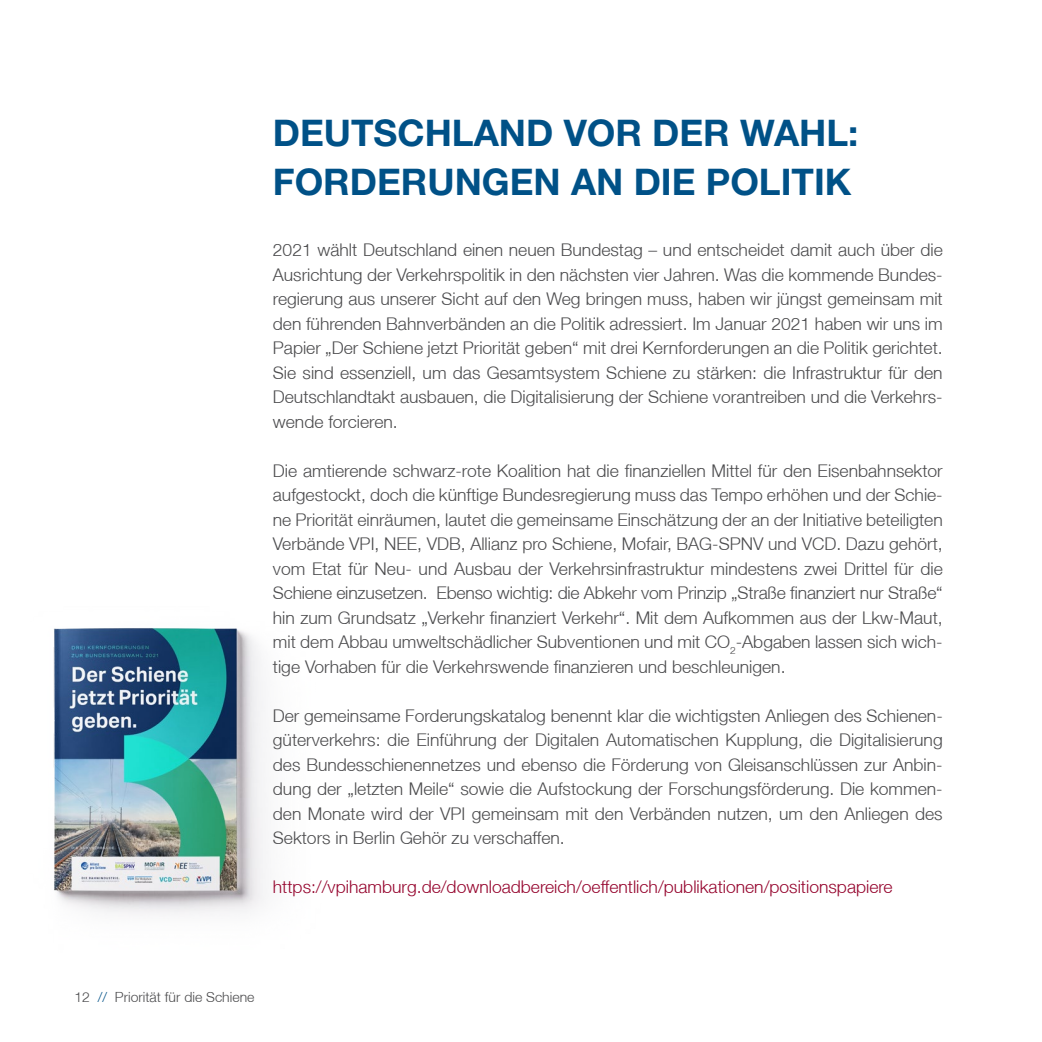
<style>
.page{position:relative;width:1042px;height:1042px;background:#fff}
.page>*{position:absolute;margin:0;border:0;box-sizing:border-box;transform-origin:0 0}
.t1{font:700 36.75px/49px "Helvetica Neue";color:#005187}
.t2{font:300 17.5px/24.5px "Helvetica Neue LT";color:#4b4b4d;text-align:justify}
.t3{font:300 17.5px "Helvetica Neue LT";color:#95042d}
.t4{font:300 14px "Helvetica Neue LT";color:#4b4b4d}
.s1{color:#005187}
</style>
<div class="page">
<img style="left:53px;top:628px;width:212px;height:286px">
<h1 class="t1" style="left:273px;top:107px;width:587px">DEUTSCHLAND VOR DER WAHL:<br>FORDERUNGEN AN DIE POLITIK</h1>
<p class="t2" style="left:273px;top:237px;width:671px">2021 wählt Deutschland einen neuen Bundestag – und entscheidet damit auch über die Ausrichtung der Verkehrspolitik in den nächsten vier Jahren. Was die kommende Bundes&shy;regierung aus unserer Sicht auf den Weg bringen muss, haben wir jüngst gemeinsam mit den führenden Bahnverbänden an die Politik adressiert. Im Januar 2021 haben wir uns im Papier „Der Schiene jetzt Priorität geben“ mit drei Kernforderungen an die Politik gerichtet.<br>Sie sind essenziell, um das Gesamtsystem Schiene zu stärken: die Infrastruktur für den Deutschlandtakt ausbauen, die Digitalisierung der Schiene vorantreiben und die Verkehrs&shy;wende forcieren.</p>
<p class="t2" style="left:273px;top:458px;width:671px">Die amtierende schwarz-rote Koalition hat die finanziellen Mittel für den Eisenbahnsektor aufgestockt, doch die künftige Bundesregierung muss das Tempo erhöhen und der Schie&shy;ne Priorität einräumen, lautet die gemeinsame Einschätzung der an der Initiative beteiligten Verbände VPI, NEE, VDB, Allianz pro Schiene, Mofair, BAG-SPNV und VCD. Dazu gehört, vom Etat für Neu- und Ausbau der Verkehrsinfrastruktur mindestens zwei Drittel für die Schiene einzusetzen. Ebenso wichtig: die Abkehr vom Prinzip „Straße finanziert nur Straße“ hin zum Grundsatz „Verkehr finanziert Verkehr“. Mit dem Aufkommen aus der Lkw-Maut, mit dem Abbau umweltschädlicher Subventionen und mit CO<sub>2</sub>-Abgaben lassen sich wich&shy;tige Vorhaben für die Verkehrswende finanzieren und beschleunigen.</p>
<p class="t2" style="left:273px;top:703px;width:671px">Der gemeinsame Forderungskatalog benennt klar die wichtigsten Anliegen des Schienen&shy;güterverkehrs: die Einführung der Digitalen Automatischen Kupplung, die Digitalisierung des Bundesschienennetzes und ebenso die Förderung von Gleisanschlüssen zur Anbin&shy;dung der „letzten Meile“ sowie die Aufstockung der Forschungsförderung. Die kommen&shy;den Monate wird der VPI gemeinsam mit den Verbänden nutzen, um den Anliegen des Sektors in Berlin Gehör zu verschaffen.</p>
<p class="t3" style="left:273px;top:876px;width:621px">https://vpihamburg.de/downloadbereich/oeffentlich/publikationen/positionspapiere</p>
<p class="t4" style="left:74px;top:989px;width:181px">12 <span class="s1">//</span> Priorität für die Schiene</p>
</div>
